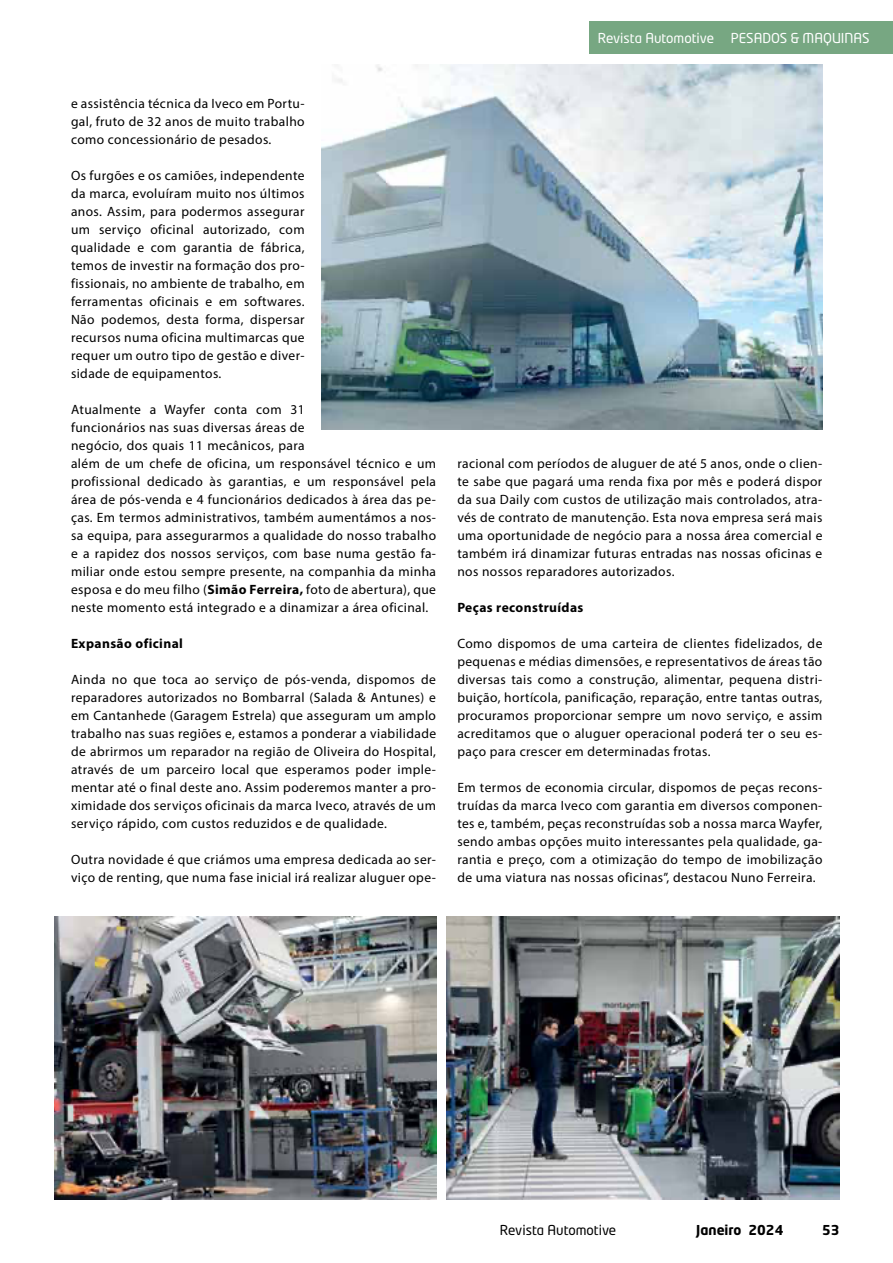
<style>
.page{position:relative;width:893px;height:1263px;background:#fff}
.page>*{position:absolute;margin:0;border:0;box-sizing:border-box;transform-origin:0 0}
.t1{font:13.5px/18px "Myriad Pro";letter-spacing:.03em;color:#000;text-align:justify}
.t2{font:700 13.5px "Myriad Pro";letter-spacing:.03em;color:#000}
.t3{font:13.5px "Neo Tech Std";color:#fff}
.t4{font:13.5px "Neo Tech Std";color:#000}
.t5{font:700 13.5px "Neo Tech Std";color:#000}
.s1{font-weight:700}
</style>
<div class="page">
<img style="left:446px;top:916px;width:393px;height:283px">
<img style="left:54px;top:916px;width:382px;height:283px">
<img style="left:322px;top:64px;width:500px;height:365px">
<div style="left:589px;top:21px;width:304px;height:33px;background:#77a782"></div>
<p class="t1" style="left:71px;top:94px;width:235px">e assistência técnica da Iveco em Portu&shy;gal, fruto de 32 anos de muito trabalho como concessionário de pesados.</p>
<p class="t1" style="left:71px;top:166px;width:235px">Os furgões e os camiões, independente da marca, evoluíram muito nos últimos anos. Assim, para podermos assegurar um serviço oficinal autorizado, com qualidade e com garantia de fábrica, temos de investir na formação dos pro&shy;fissionais, no ambiente de trabalho, em ferramentas oficinais e em softwares.<br>Não podemos, desta forma, dispersar recursos numa oficina multimarcas que requer um outro tipo de gestão e diver&shy;sidade de equipamentos.</p>
<p class="t1" style="left:71px;top:400px;width:367px;text-align:left">Atualmente a Wayfer conta com 31<br>funcionários nas suas diversas áreas de<br>negócio, dos quais 11 mecânicos, para<br>além de um chefe de oficina, um responsável técnico e um profissional dedicado às garantias, e um responsável pela área de pós-venda e 4 funcionários dedicados à área das pe&shy;ças. Em termos administrativos, também aumentámos a nos&shy;sa equipa, para assegurarmos a qualidade do nosso trabalho e a rapidez dos nossos serviços, com base numa gestão fa&shy;miliar onde estou sempre presente, na companhia da minha esposa e do meu filho (<span class="s1">Simão Ferreira,</span> foto de abertura), que neste momento está integrado e a dinamizar a área oficinal.</p>
<p class="t2" style="left:71px;top:635px;width:113px">Expansão oficinal</p>
<p class="t1" style="left:71px;top:670px;width:367px">Ainda no que toca ao serviço de pós-venda, dispomos de reparadores autorizados no Bombarral (Salada &amp; Antunes) e em Cantanhede (Garagem Estrela) que asseguram um amplo trabalho nas suas regiões e, estamos a ponderar a viabilidade de abrirmos um reparador na região de Oliveira do Hospital, através de um parceiro local que esperamos poder imple&shy;mentar até o final deste ano. Assim poderemos manter a pro&shy;ximidade dos serviços oficinais da marca Iveco, através de um serviço rápido, com custos reduzidos e de qualidade.</p>
<p class="t1" style="left:71px;top:850px;width:367px">Outra novidade é que criámos uma empresa dedicada ao ser&shy;viço de renting, que numa fase inicial irá realizar aluguer ope-</p>
<p class="t3" style="left:598px;top:30px;width:273px">Revista Automotive PESADOS &amp; MAQUINAS</p>
<p class="t1" style="left:457px;top:454px;width:367px">racional com períodos de aluguer de até 5 anos, onde o clien&shy;te sabe que pagará uma renda fixa por mês e poderá dispor da sua Daily com custos de utilização mais controlados, atra&shy;vés de contrato de manutenção. Esta nova empresa será mais uma oportunidade de negócio para a nossa área comercial e também irá dinamizar futuras entradas nas nossas oficinas e nos nossos reparadores autorizados.</p>
<p class="t2" style="left:457px;top:598px;width:128px">Peças reconstruídas</p>
<p class="t1" style="left:457px;top:634px;width:367px">Como dispomos de uma carteira de clientes fidelizados, de pequenas e médias dimensões, e representativos de áreas tão diversas tais como a construção, alimentar, pequena distri&shy;buição, hortícola, panificação, reparação, entre tantas outras, procuramos proporcionar sempre um novo serviço, e assim acreditamos que o aluguer operacional poderá ter o seu es&shy;paço para crescer em determinadas frotas.</p>
<p class="t1" style="left:457px;top:778px;width:367px">Em termos de economia circular, dispomos de peças recons&shy;truídas da marca Iveco com garantia em diversos componen&shy;tes e, também, peças reconstruídas sob a nossa marca Wayfer, sendo ambas opções muito interessantes pela qualidade, ga&shy;rantia e preço, com a otimização do tempo de imobilização de uma viatura nas nossas oficinas”, destacou Nuno Ferreira.</p>
<p class="t4" style="left:500px;top:1222px;width:118px">Revista Automotive</p>
<p class="t5" style="left:696px;top:1221px;width:89px">Janeiro 2024</p>
<p class="t5" style="left:822px;top:1221px;width:19px">53</p>
</div>
